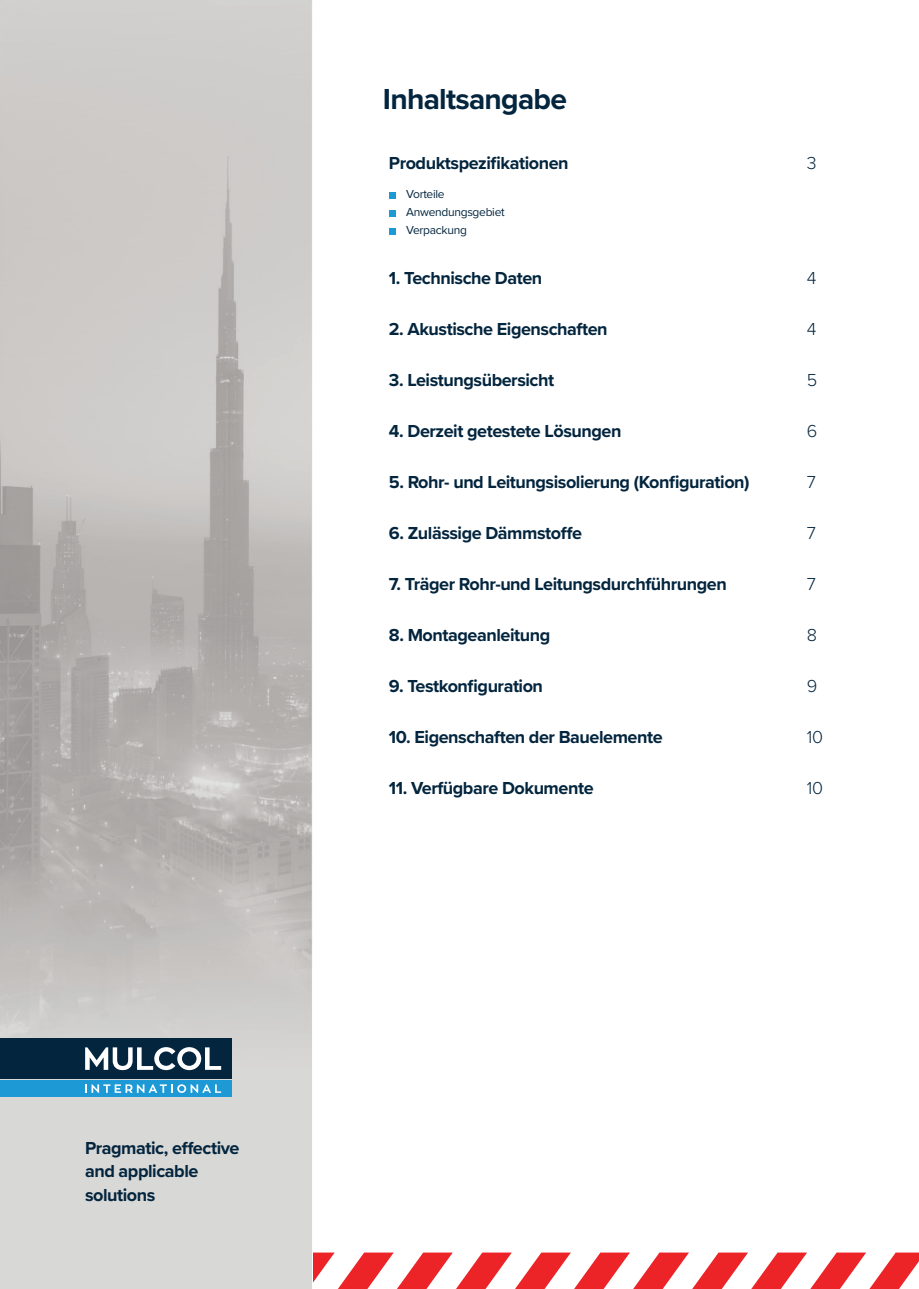
<style>
.page{position:relative;width:919px;height:1289px;background:#fff}
.page>*{position:absolute;margin:0;border:0;box-sizing:border-box;transform-origin:0 0}
.Koppen{font:700 30px "Proxima Nova";letter-spacing:-.025em;color:#03253e}
.Inhoudsopgave{font:700 18px "Proxima Nova";letter-spacing:-.025em;color:#03253e}
.t1{font:300 18px "Proxima Nova";color:#03253e}
.t2{font:12px "Proxima Nova";letter-spacing:-.025em;color:#03253e}
</style>
<div class="page">
<svg style="left:313px;top:1252px;width:605px;height:36px"></svg>
<img style="left:0;top:0;width:313px;height:1288px">
<div style="left:0;top:1037px;width:231px;height:41px;background:#03253e"></div>
<svg style="left:85px;top:1047px;width:136px;height:23px"></svg>
<div style="left:0;top:1080px;width:231px;height:16px;background:#1d99d6"></div>
<svg style="left:85px;top:1084px;width:136px;height:8px"></svg>
<svg style="left:389px;top:192px;width:6px;height:6px"></svg>
<svg style="left:389px;top:210px;width:6px;height:6px"></svg>
<svg style="left:389px;top:228px;width:6px;height:6px"></svg>
<p class="Inhoudsopgave" style="left:85px;top:1134px;width:156px">Pragmatic, effective</p>
<p class="Inhoudsopgave" style="left:85px;top:1157px;width:115px">and applicable</p>
<p class="Inhoudsopgave" style="left:85px;top:1181px;width:72px">solutions</p>
<p class="Koppen" style="left:383px;top:76px;width:185px">Inhaltsangabe</p>
<p class="Inhoudsopgave" style="left:389px;top:150px;width:181px">Produktspezifikationen</p>
<p class="t1" style="left:806px;top:150px;width:11px">3</p>
<p class="t2" style="left:406px;top:185px;width:40px">Vorteile</p>
<p class="t2" style="left:406px;top:203px;width:100px">Anwendungsgebiet</p>
<p class="t2" style="left:406px;top:221px;width:62px">Verpackung</p>
<p class="Inhoudsopgave" style="left:389px;top:264px;width:155px">1. Technische Daten</p>
<p class="t1" style="left:806px;top:264px;width:11px">4</p>
<p class="Inhoudsopgave" style="left:389px;top:315px;width:220px">2. Akustische Eigenschaften</p>
<p class="t1" style="left:806px;top:315px;width:11px">4</p>
<p class="Inhoudsopgave" style="left:389px;top:366px;width:167px">3. Leistungsübersicht</p>
<p class="t1" style="left:806px;top:366px;width:12px">5</p>
<p class="Inhoudsopgave" style="left:389px;top:417px;width:234px">4. Derzeit getestete Lösungen</p>
<p class="t1" style="left:806px;top:417px;width:12px">6</p>
<p class="Inhoudsopgave" style="left:389px;top:469px;width:362px">5. Rohr- und Leitungsisolierung (Konfiguration)</p>
<p class="t1" style="left:806px;top:469px;width:11px">7</p>
<p class="Inhoudsopgave" style="left:389px;top:520px;width:195px">6. Zulässige Dämmstoffe</p>
<p class="t1" style="left:806px;top:520px;width:11px">7</p>
<p class="Inhoudsopgave" style="left:389px;top:571px;width:339px">7. Träger Rohr-und Leitungsdurchführungen</p>
<p class="t1" style="left:806px;top:571px;width:11px">7</p>
<p class="Inhoudsopgave" style="left:389px;top:622px;width:163px">8. Montageanleitung</p>
<p class="t1" style="left:806px;top:622px;width:12px">8</p>
<p class="Inhoudsopgave" style="left:389px;top:673px;width:156px">9. Testkonfiguration</p>
<p class="t1" style="left:806px;top:673px;width:12px">9</p>
<p class="Inhoudsopgave" style="left:389px;top:724px;width:275px">10. Eigenschaften der Bauelemente</p>
<p class="t1" style="left:806px;top:724px;width:18px">10</p>
<p class="Inhoudsopgave" style="left:389px;top:775px;width:206px">11. Verfügbare Dokumente</p>
<p class="t1" style="left:806px;top:775px;width:18px">10</p>
</div>
